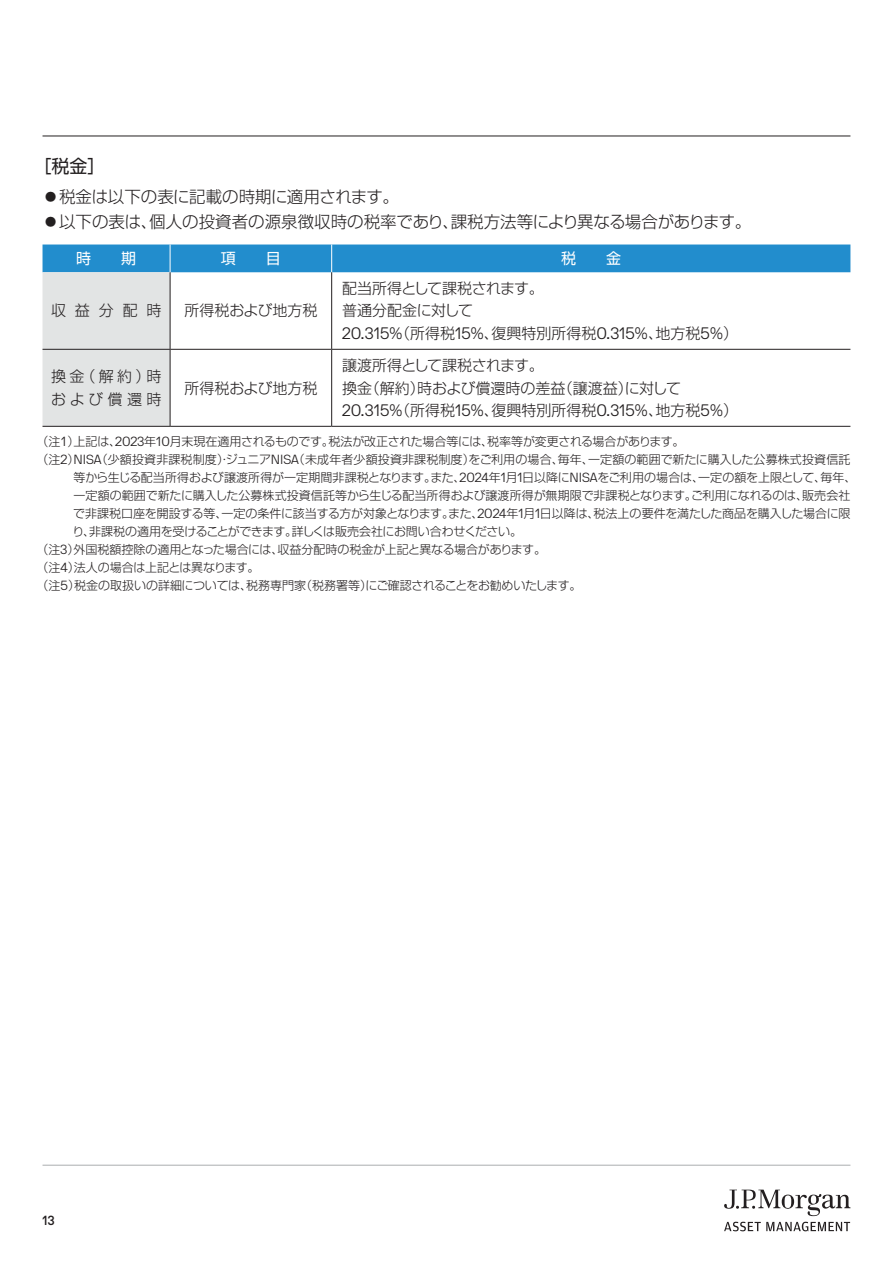
<style>
.page{position:relative;width:893px;height:1263px;background:#fff}
.page>*{position:absolute;margin:0;border:0;box-sizing:border-box;transform-origin:0 0}
.t1{font:18px "Shin Go Pr 5";color:#231f20}
.t2{font:16.5px "JPMAM Pro Lig";color:#231f20}
.t3{font:300 16.5px "Shin Go Pr 5";color:#231f20}
.t4{font:300 16.5px "Shin Go Pr 5";letter-spacing:-.02em;color:#231f20}
.t5{font:300 15px/22.5px "Shin Go Pr 5";color:#231f20}
.t6{font:300 15px/22.5px "Shin Go Pr 5";letter-spacing:-.03em;color:#231f20}
.t7{font:300 15px/22.5px "Shin Go Pr 5";letter-spacing:.245em;color:#231f20}
.t8{font:15px "Shin Go Pr 5";color:#fff}
.t9{font:13.2px "JPMAM Pro Med";color:#231f20}
.t10{font:300 12px "Shin Go Pr 5";letter-spacing:-.01em;color:#231f20}
.t11{font:300 12px "Shin Go Pr 5";letter-spacing:.01em;color:#231f20}
.t12{font:300 12px "Shin Go Pr 5";letter-spacing:-.03em;color:#231f20}
.s1{font-family:"Shin Go Pr 5";font-weight:300;font-size:15px}
.s2{font-family:"JPMAM Pro Lig";font-weight:400;font-size:13.2px}
</style>
<div class="page">
<hr style="left:43px;top:1165px;width:807px;height:1px;background:#abadaf">
<svg style="left:724px;top:1189px;width:126px;height:27px"></svg>
<svg style="left:724px;top:1222px;width:126px;height:9px"></svg>
<hr style="left:43px;top:136px;width:807px;height:1px;background:#231f20">
<svg style="left:43px;top:244px;width:807px;height:182px"></svg>
<hr style="left:170px;top:272px;width:1px;height:77px;background:#231f20">
<hr style="left:331px;top:272px;width:1px;height:77px;background:#231f20">
<hr style="left:43px;top:349px;width:127px;height:1px;background:#231f20">
<hr style="left:170px;top:349px;width:162px;height:1px;background:#231f20">
<hr style="left:170px;top:350px;width:1px;height:76px;background:#231f20">
<hr style="left:332px;top:349px;width:518px;height:1px;background:#231f20">
<hr style="left:331px;top:350px;width:1px;height:76px;background:#231f20">
<hr style="left:43px;top:426px;width:127px;height:1px;background:#231f20">
<hr style="left:170px;top:426px;width:162px;height:1px;background:#231f20">
<hr style="left:332px;top:426px;width:518px;height:1px;background:#231f20">
<h1 class="t1" style="left:34px;top:152px;width:73px">［税金］</h1>
<h2 class="t4" style="left:43px;top:183px;width:358px">●税金は以下の表に記載の時期に適用されます。</h2>
<h2 class="t3" style="left:43px;top:209px;width:710px">●以下の表は、個人の投資者の源泉徴収時の税率であり、課税方法等により異なる場合があります。</h2>
<p class="t8" style="left:76px;top:246px;width:62px">時　　期</p>
<p class="t8" style="left:221px;top:246px;width:61px">項　　目</p>
<p class="t8" style="left:561px;top:246px;width:61px">税　　金</p>
<p class="t5" style="left:51px;top:298px;width:112px">収益分配時</p>
<p class="t5" style="left:184px;top:298px;width:135px">所得税および地方税</p>
<p class="t6" style="left:342px;top:276px;width:203px">配当所得として課税されます。普通分配金に対して</p>
<h2 class="t2" style="left:342px;top:324px;width:397px">20.315%<span class="s1">（所得税</span>15%<span class="s1">、復興特別所得税</span>0.315%<span class="s1">、地方税</span>5%<span class="s1">）</span></h2>
<p class="t5" style="left:342px;top:353px;width:340px">譲渡所得として課税されます。<br>換金（解約）時および償還時の差益（譲渡益）に対して</p>
<h2 class="t2" style="left:342px;top:401px;width:397px">20.315%<span class="s1">（所得税</span>15%<span class="s1">、復興特別所得税</span>0.315%<span class="s1">、地方税</span>5%<span class="s1">）</span></h2>
<p class="t10" style="left:37px;top:432px;width:650px">（注 <span class="s2">1</span> ）上記は、<span class="s2">2023</span>年<span class="s2">10</span>月末現在適用されるものです。税法が改正された場合等には、税率等が変更される場合があります。</p>
<p class="t11" style="left:37px;top:450px;width:815px">（注<span class="s2">2</span>）<span class="s2">NISA</span>（少額投資非課税制度）・ジュニア<span class="s2">NISA</span>（未成年者少額投資非課税制度）をご利用の場合、毎年、一定額の範囲で新たに購入した公募株式投資信託</p>
<p class="t10" style="left:73px;top:468px;width:784px">等から生じる配当所得および譲渡所得が一定期間非課税となります。また、<span class="s2">2024</span>年<span class="s2">1</span>月<span class="s2">1</span>日以降に<span class="s2">NISA</span>をご利用の場合は、一定の額を上限として、毎年、</p>
<p class="t10" style="left:73px;top:486px;width:778px">一定額の範囲で新たに購入した公募株式投資信託等から生じる配当所得および譲渡所得が無期限で非課税となります。ご利用になれるのは、販売会社</p>
<p class="t10" style="left:73px;top:504px;width:779px">で非課税口座を開設する等、一定の条件に該当する方が対象となります。また、<span class="s2">2024</span>年<span class="s2">1</span>月<span class="s2">1</span>日以降は、税法上の要件を満たした商品を購入した場合に限</p>
<p class="t12" style="left:72px;top:522px;width:451px">り、非課税の適用を受けることができます。詳しくは販売会社にお問い合わせください。</p>
<p class="t10" style="left:37px;top:540px;width:511px">（注<span class="s2">3</span>）外国税額控除の適用となった場合には、収益分配時の税金が上記と異なる場合があります。</p>
<p class="t10" style="left:37px;top:558px;width:224px">（注<span class="s2">4</span>）法人の場合は上記とは異なります。</p>
<p class="t10" style="left:37px;top:576px;width:546px">（注<span class="s2">5</span>）税金の取扱いの詳細については、税務専門家（税務署等）にご確認されることをお勧めいたします。</p>
<p class="t7" style="left:51px;top:364px;width:112px">換金（解約）時および償還時</p>
<p class="t5" style="left:184px;top:375px;width:135px">所得税および地方税</p>
<p class="t9" style="left:43px;top:1212px;width:14px">13</p>
</div>
